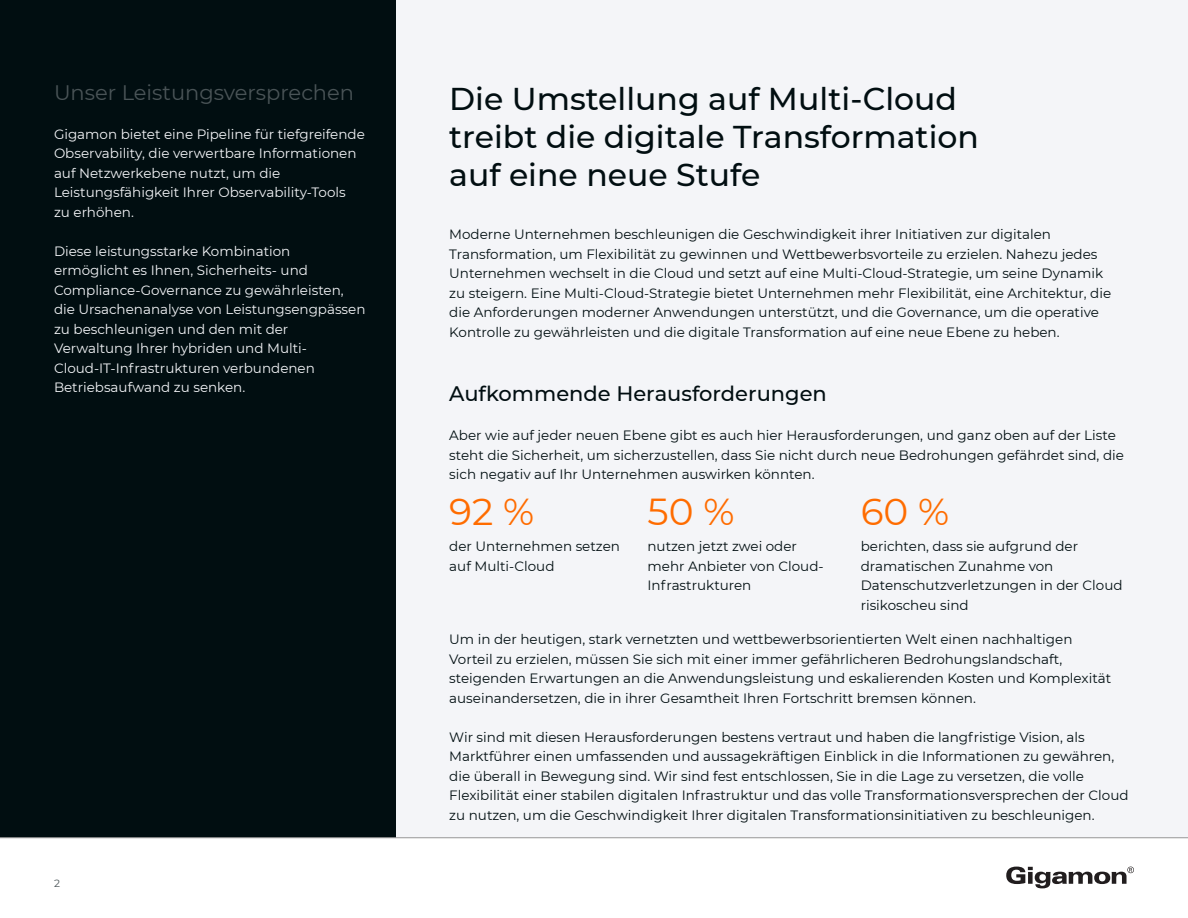
<style>
.page{position:relative;width:1188px;height:918px;background:#fff}
.page>*{position:absolute;margin:0;border:0;box-sizing:border-box;transform-origin:0 0}
.t1{font:37.5px "Montserrat";color:#ff6c00}
.t2{font:500 31.5px/37.8px "Montserrat";color:#010e11}
.t3{font:500 21px "Montserrat";color:#010e11}
.t4{font:21px "Montserrat";color:#4a5457}
.t5{font:13.5px/19.5px "Montserrat";color:#010e11}
.t6{font:13.5px/19.5px "Montserrat";color:#f4f5f8}
.t7{font:10.5px "Montserrat";color:#4a5457}
</style>
<div class="page">
<div style="left:395px;top:0;width:793px;height:918px;background:#f4f5f8"></div>
<div style="left:0;top:0;width:395px;height:918px;background:#010e11"></div>
<div style="left:0;top:838px;width:1188px;height:80px;background:#fff"></div>
<svg style="left:1006px;top:867px;width:128px;height:21px"></svg>
<p class="t4" style="left:54px;top:78px;width:302px">Unser Leistungsversprechen</p>
<p class="t6" style="left:54px;top:124px;width:312px">Gigamon bietet eine Pipeline für tiefgreifende Observability, die verwertbare Informationen auf Netzwerkebene nutzt, um die Leistungsfähigkeit Ihrer Observability-Tools zu erhöhen.</p>
<p class="t6" style="left:54px;top:241px;width:313px">Diese leistungsstarke Kombination ermöglicht es Ihnen, Sicherheits- und Compliance-Governance zu gewährleisten, die Ursachenanalyse von Leistungsengpässen zu beschleunigen und den mit der Verwaltung Ihrer hybriden und Multi-Cloud-IT-Infrastrukturen verbundenen Betriebsaufwand zu senken.</p>
<p class="t7" style="left:54px;top:876px;width:7px">2</p>
<p class="t2" style="left:449px;top:79px;width:531px">Die Umstellung auf Multi-Cloud treibt die digitale Transformation auf eine neue Stufe</p>
<p class="t5" style="left:449px;top:224px;width:663px">Moderne Unternehmen beschleunigen die Geschwindigkeit ihrer Initiativen zur digitalen Transformation, um Flexibilität zu gewinnen und Wettbewerbsvorteile zu erzielen. Nahezu jedes Unternehmen wechselt in die Cloud und setzt auf eine Multi-Cloud-Strategie, um seine Dynamik zu steigern. Eine Multi-Cloud-Strategie bietet Unternehmen mehr Flexibilität, eine Architektur, die die Anforderungen moderner Anwendungen unterstützt, und die Governance, um die operative Kontrolle zu gewährleisten und die digitale Transformation auf eine neue Ebene zu heben.</p>
<p class="t3" style="left:449px;top:379px;width:379px">Aufkommende Herausforderungen</p>
<p class="t5" style="left:449px;top:425px;width:676px">Aber wie auf jeder neuen Ebene gibt es auch hier Herausforderungen, und ganz oben auf der Liste steht die Sicherheit, um sicherzustellen, dass Sie nicht durch neue Bedrohungen gefährdet sind, die sich negativ auf Ihr Unternehmen auswirken könnten.</p>
<p class="t1" style="left:449px;top:486px;width:86px">92 %</p>
<p class="t5" style="left:449px;top:536px;width:172px">der Unternehmen setzen auf Multi-Cloud</p>
<p class="t1" style="left:648px;top:486px;width:88px">50 %</p>
<p class="t5" style="left:648px;top:536px;width:178px">nutzen jetzt zwei oder mehr Anbieter von Cloud-<br>Infrastrukturen</p>
<p class="t1" style="left:861px;top:486px;width:90px">60 %</p>
<p class="t5" style="left:861px;top:536px;width:263px">berichten, dass sie aufgrund der dramatischen Zunahme von<br>Datenschutzverletzungen in der Cloud risikoscheu sind</p>
<p class="t5" style="left:449px;top:629px;width:663px">Um in der heutigen, stark vernetzten und wettbewerbsorientierten Welt einen nachhaltigen Vorteil zu erzielen, müssen Sie sich mit einer immer gefährlicheren Bedrohungslandschaft, steigenden Erwartungen an die Anwendungsleistung und eskalierenden Kosten und Komplexität auseinandersetzen, die in ihrer Gesamtheit Ihren Fortschritt bremsen können.</p>
<p class="t5" style="left:449px;top:727px;width:681px">Wir sind mit diesen Herausforderungen bestens vertraut und haben die langfristige Vision, als Marktführer einen umfassenden und aussagekräftigen Einblick in die Informationen zu gewähren, die überall in Bewegung sind. Wir sind fest entschlossen, Sie in die Lage zu versetzen, die volle Flexibilität einer stabilen digitalen Infrastruktur und das volle Transformationsversprechen der Cloud zu nutzen, um die Geschwindigkeit Ihrer digitalen Transformationsinitiativen zu beschleunigen.</p>
</div>
